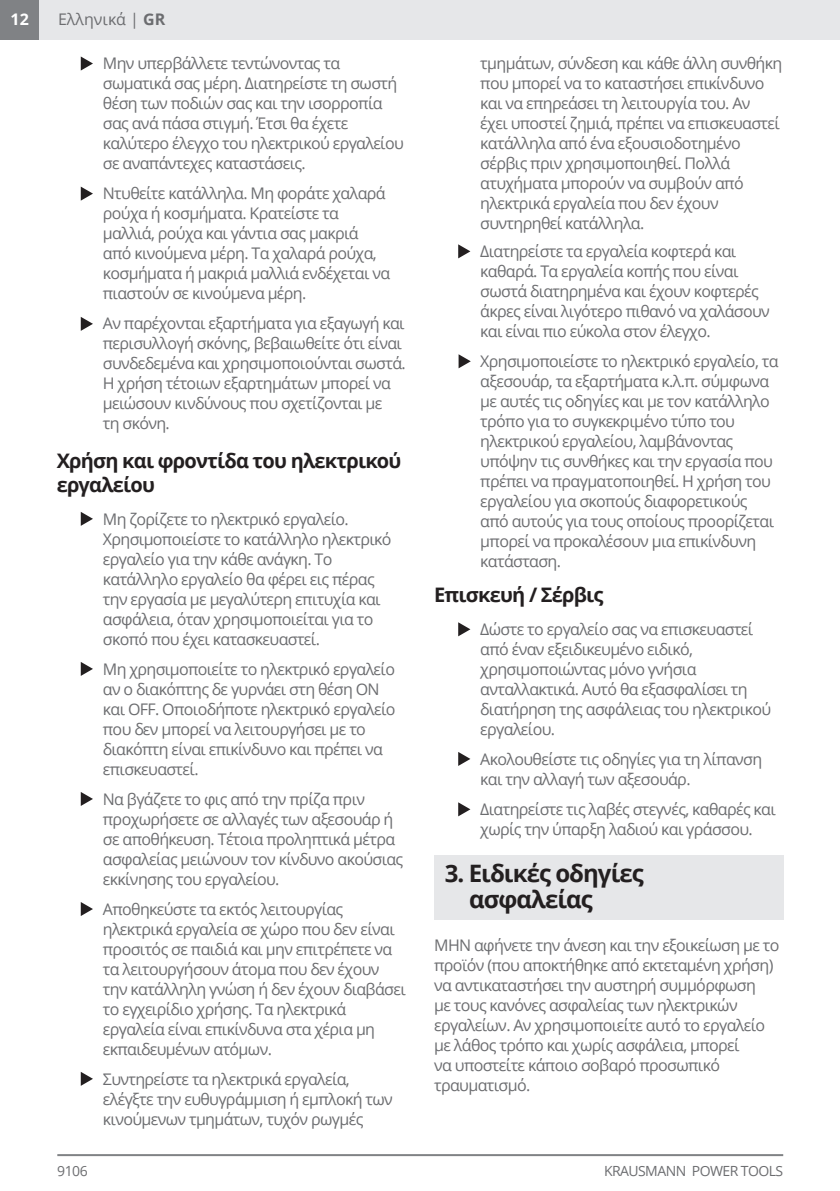
<style>
.page{position:relative;width:840px;height:1191px;background:#fff}
.page>*{position:absolute;margin:0;border:0;box-sizing:border-box;transform-origin:0 0}
.t1{font:700 24px/26px "Open Sans";letter-spacing:-.04em;color:#231f20}
.t2{font:700 20px/24px "Open Sans";letter-spacing:-.04em;color:#231f20}
.t3{font:16px/20px "Open Sans";letter-spacing:-.04em;color:#6c6d70}
.t4{font:16px "Open Sans";color:#6c6d70}
.t5{font:700 16px "Open Sans";color:#fff}
.t6{font:14px "Open Sans";letter-spacing:-.04em;color:#6c6d70}
.s1{font-weight:700}
</style>
<div class="page">
<div style="left:0;top:0;width:40px;height:40px;background:#808285"></div>
<hr style="left:57px;top:1154px;width:725px;height:2px;background:#808285">
<div style="left:40px;top:0;width:799px;height:40px;background:#e6e7e9"></div>
<svg style="left:81px;top:902px;width:12px;height:14px"></svg>
<svg style="left:81px;top:1072px;width:12px;height:13px"></svg>
<svg style="left:81px;top:56px;width:12px;height:15px"></svg>
<svg style="left:81px;top:187px;width:12px;height:14px"></svg>
<svg style="left:81px;top:317px;width:12px;height:14px"></svg>
<svg style="left:81px;top:512px;width:12px;height:14px"></svg>
<svg style="left:81px;top:662px;width:12px;height:14px"></svg>
<svg style="left:81px;top:792px;width:12px;height:14px"></svg>
<svg style="left:458px;top:244px;width:12px;height:14px"></svg>
<svg style="left:458px;top:354px;width:12px;height:14px"></svg>
<svg style="left:458px;top:752px;width:12px;height:14px"></svg>
<svg style="left:458px;top:802px;width:12px;height:14px"></svg>
<svg style="left:458px;top:622px;width:12px;height:14px"></svg>
<div style="left:434px;top:855px;width:348px;height:64px;background:#e6e7e9"></div>
<p class="t5" style="left:11px;top:8px;width:20px">12</p>
<p class="t4" style="left:58px;top:8px;width:109px">Ελληνικά | <span class="s1">GR</span></p>
<p class="t3" style="left:103px;top:53px;width:302px">Μην υπερβάλλετε τεντώνοντας τα σωματικά σας μέρη. Διατηρείστε τη σωστή θέση των ποδιών σας και την ισορροπία σας ανά πάσα στιγμή. Έτσι θα έχετε καλύτερο έλεγχο του ηλεκτρικού εργαλείου σε αναπάντεχες καταστάσεις.</p>
<p class="t3" style="left:103px;top:183px;width:288px">Ντυθείτε κατάλληλα. Μη φοράτε χαλαρά ρούχα ή κοσμήματα. Κρατείστε τα μαλλιά, ρούχα και γάντια σας μακριά από κινούμενα μέρη. Τα χαλαρά ρούχα, κοσμήματα ή μακριά μαλλιά ενδέχεται να πιαστούν σε κινούμενα μέρη.</p>
<p class="t3" style="left:103px;top:313px;width:304px">Αν παρέχονται εξαρτήματα για εξαγωγή και περισυλλογή σκόνης, βεβαιωθείτε ότι είναι συνδεδεμένα και χρησιμοποιούνται σωστά.<br>Η χρήση τέτοιων εξαρτημάτων μπορεί να μειώσουν κινδύνους που σχετίζονται με<br>τη σκόνη.</p>
<p class="t2" style="left:57px;top:448px;width:346px">Χρήση και φροντίδα του ηλεκτρικού εργαλείου</p>
<p class="t3" style="left:103px;top:508px;width:290px">Μη ζορίζετε το ηλεκτρικό εργαλείο.<br>Χρησιμοποιείστε το κατάλληλο ηλεκτρικό εργαλείο για την κάθε ανάγκη. Το κατάλληλο εργαλείο θα φέρει εις πέρας την εργασία με μεγαλύτερη επιτυχία και ασφάλεια, όταν χρησιμοποιείται για το σκοπό που έχει κατασκευαστεί.</p>
<p class="t3" style="left:103px;top:658px;width:294px">Μη χρησιμοποιείτε το ηλεκτρικό εργαλείο αν ο διακόπτης δε γυρνάει στη θέση ON και OFF. Οποιοδήποτε ηλεκτρικό εργαλείο που δεν μπορεί να λειτουργήσει με το διακόπτη είναι επικίνδυνο και πρέπει να επισκευαστεί.</p>
<p class="t3" style="left:103px;top:788px;width:302px">Να βγάζετε το φις από την πρίζα πριν προχωρήσετε σε αλλαγές των αξεσουάρ ή σε αποθήκευση. Τέτοια προληπτικά μέτρα ασφαλείας μειώνουν τον κίνδυνο ακούσιας εκκίνησης του εργαλείου.</p>
<p class="t3" style="left:103px;top:898px;width:304px">Αποθηκεύστε τα εκτός λειτουργίας ηλεκτρικά εργαλεία σε χώρο που δεν είναι προσιτός σε παιδιά και μην επιτρέπετε να τα λειτουργήσουν άτομα που δεν έχουν την κατάλληλη γνώση ή δεν έχουν διαβάσει το εγχειρίδιο χρήσης. Τα ηλεκτρικά εργαλεία είναι επικίνδυνα στα χέρια μη εκπαιδευμένων ατόμων.</p>
<p class="t3" style="left:103px;top:1068px;width:291px">Συντηρείστε τα ηλεκτρικά εργαλεία, ελέγξτε την ευθυγράμμιση ή εμπλοκή των κινούμενων τμημάτων, τυχόν ρωγμές</p>
<p class="t3" style="left:480px;top:53px;width:303px">τμημάτων, σύνδεση και κάθε άλλη συνθήκη που μπορεί να το καταστήσει επικίνδυνο και να επηρεάσει τη λειτουργία του. Αν<br>έχει υποστεί ζημιά, πρέπει να επισκευαστεί κατάλληλα από ένα εξουσιοδοτημένο σέρβις πριν χρησιμοποιηθεί. Πολλά ατυχήματα μπορούν να συμβούν από ηλεκτρικά εργαλεία που δεν έχουν συντηρηθεί κατάλληλα.</p>
<p class="t3" style="left:480px;top:241px;width:291px">Διατηρείστε τα εργαλεία κοφτερά και καθαρά. Τα εργαλεία κοπής που είναι σωστά διατηρημένα και έχουν κοφτερές άκρες είναι λιγότερο πιθανό να χαλάσουν και είναι πιο εύκολα στον έλεγχο.</p>
<p class="t3" style="left:480px;top:351px;width:299px">Χρησιμοποιείστε το ηλεκτρικό εργαλείο, τα αξεσουάρ, τα εξαρτήματα κ.λ.π. σύμφωνα με αυτές τις οδηγίες και με τον κατάλληλο τρόπο για το συγκεκριμένο τύπο του ηλεκτρικού εργαλείου, λαμβάνοντας υπόψην τις συνθήκες και την εργασία που πρέπει να πραγματοποιηθεί. Η χρήση του εργαλείου για σκοπούς διαφορετικούς από αυτούς για τους οποίους προορίζεται μπορεί να προκαλέσουν μια επικίνδυνη κατάσταση.</p>
<p class="t2" style="left:434px;top:582px;width:171px">Επισκευή / Σέρβις</p>
<p class="t3" style="left:480px;top:619px;width:292px">Δώστε το εργαλείο σας να επισκευαστεί από έναν εξειδικευμένο ειδικό, χρησιμοποιώντας μόνο γνήσια ανταλλακτικά. Αυτό θα εξασφαλίσει τη διατήρηση της ασφάλειας του ηλεκτρικού εργαλείου.</p>
<p class="t3" style="left:480px;top:749px;width:283px">Ακολουθείστε τις οδηγίες για τη λίπανση και την αλλαγή των αξεσουάρ.</p>
<p class="t3" style="left:480px;top:799px;width:297px">Διατηρείστε τις λαβές στεγνές, καθαρές και χωρίς την ύπαρξη λαδιού και γράσσου.</p>
<h1 class="t1" style="left:469px;top:860px;width:176px;text-indent:-24px">3. Ειδικές οδηγίες ασφαλείας</h1>
<p class="t3" style="left:434px;top:935px;width:346px">ΜΗΝ αφήνετε την άνεση και την εξοικείωση με το προϊόν (που αποκτήθηκε από εκτεταμένη χρήση) να αντικαταστήσει την αυστηρή συμμόρφωση<br>με τους κανόνες ασφαλείας των ηλεκτρικών εργαλείων. Αν χρησιμοποιείτε αυτό το εργαλείο με λάθος τρόπο και χωρίς ασφάλεια, μπορεί<br>να υποστείτε κάποιο σοβαρό προσωπικό τραυματισμό.</p>
<p class="t6" style="left:57px;top:1161px;width:32px">9106</p>
<p class="t6" style="left:603px;top:1161px;width:181px">KRAUSMANN POWER TOOLS</p>
</div>
